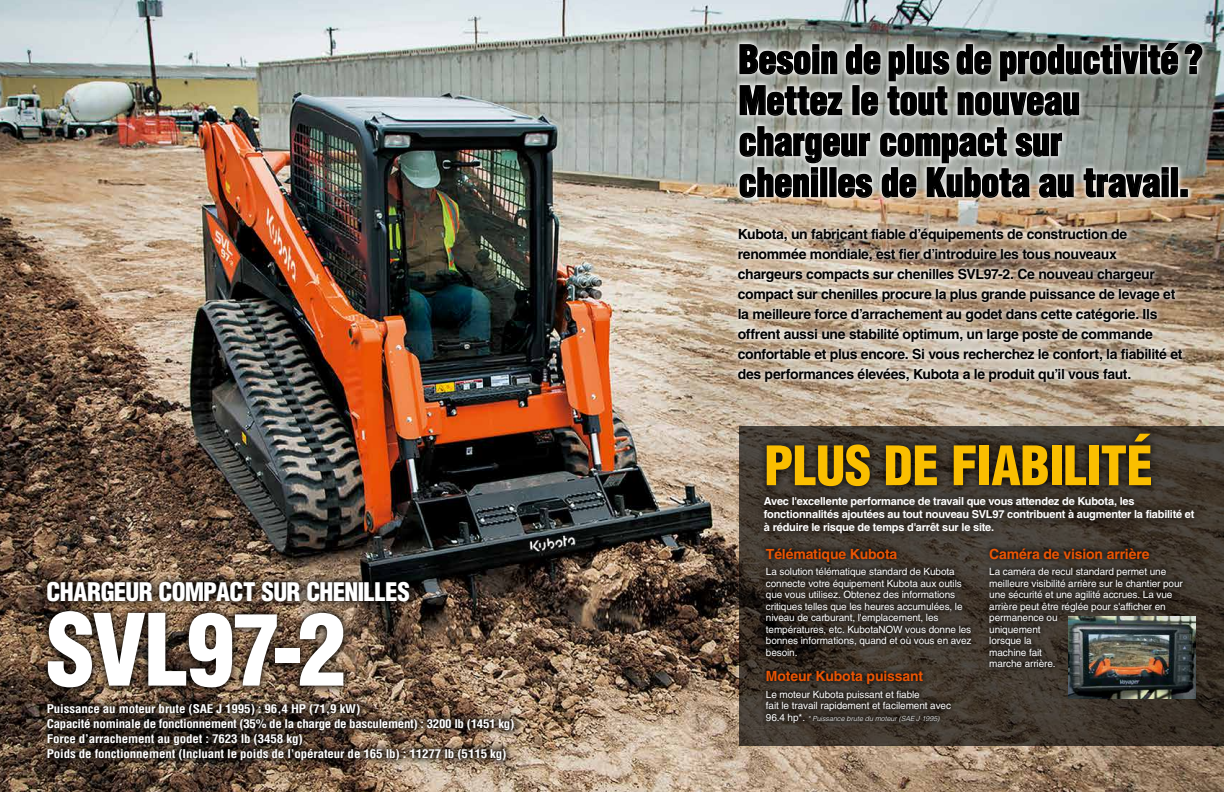
<style>
.page{position:relative;width:1224px;height:792px;background:#fff}
.page>*{position:absolute;margin:0;border:0;box-sizing:border-box;transform-origin:0 0}
.t1{font:900 condensed 97px "Helvetica";letter-spacing:-.02em;color:#fff}
.t2{font:900 condensed 53px "Helvetica";letter-spacing:-.01em;color:#fabe00}
.t3{font:900 condensed 38px/41px "Helvetica";letter-spacing:-.005em;color:#000;scale:.95 1}
.t4{font:900 condensed 25px "Helvetica";letter-spacing:-.03em;color:#fff}
.t5{font:700 14px/20px "Helvetica";letter-spacing:-.025em;color:#000}
.t6{font:700 14px "Helvetica";letter-spacing:-.01em;color:#ea5504}
.t7{font:700 condensed 11.7px/15px "Helvetica";letter-spacing:-.01em;color:#fff;scale:1.11 1}
.t8{font:700 11px/13px "Helvetica";letter-spacing:-.02em;color:#fff}
.t9{font:10px/11.5px "Helvetica";letter-spacing:-.01em;color:#fff}
.t10{font:italic 300 7px "Helvetica";color:#fff}
.s1{font-weight:400;font-style:normal;font-size:10px}
</style>
<div class="page">
<img style="left:0;top:0;width:1224px;height:792px">
<svg style="left:733px;top:37px;width:476px;height:167px;background:#95978e"></svg>
<svg style="left:739px;top:43px;width:99px;height:33px"></svg>
<svg style="left:845px;top:43px;width:36px;height:33px"></svg>
<div style="left:907px;top:44px;width:7px;height:30px;border:1px solid #000"></div>
<svg style="left:956px;top:43px;width:36px;height:33px"></svg>
<svg style="left:999px;top:42px;width:204px;height:40px"></svg>
<svg style="left:739px;top:84px;width:104px;height:32px"></svg>
<div style="left:852px;top:85px;width:8px;height:30px;border:1px solid #000"></div>
<svg style="left:861px;top:91px;width:18px;height:25px"></svg>
<svg style="left:887px;top:50px;width:63px;height:67px"></svg>
<svg style="left:957px;top:91px;width:123px;height:26px"></svg>
<svg style="left:739px;top:125px;width:134px;height:74px"></svg>
<svg style="left:879px;top:127px;width:195px;height:72px"></svg>
<svg style="left:1083px;top:166px;width:86px;height:33px"></svg>
<div style="left:1171px;top:167px;width:7px;height:30px;border:1px solid #000"></div>
<div style="left:1180px;top:189px;width:8px;height:8px;border:1px solid #000"></div>
<div style="left:732px;top:222px;width:456px;height:166px;background:#fff;opacity:.75"></div>
<svg style="left:38px;top:573px;width:485px;height:196px;background:#4b3c2f"></svg>
<svg style="left:739px;top:426px;width:485px;height:320px;background:#3b332a"></svg>
<svg style="left:760px;top:542px;width:429px;height:186px;background:#332c25"></svg>
<svg style="left:755px;top:425px;width:448px;height:117px;background:#332d27"></svg>
<img style="left:1069px;top:616px;width:126px;height:83px">
<h3 class="t4" style="left:46px;top:576px;width:365px">CHARGEUR COMPACT SUR CHENILLES</h3>
<h1 class="t1" style="left:46px;top:589px;width:301px">SVL97-2</h1>
<p class="t7" style="left:47px;top:701px;width:423px">Puissance au moteur brute (SAE J 1995) : 96,4 HP (71,9 kW)<br>Capacité nominale de fonctionnement (35% de la charge de basculement) : 3200 lb (1451 kg)<br>Force d’arrachement au godet : 7623 lb (3458 kg)<br>Poids de fonctionnement (Incluant le poids de l’opérateur de 165 lb) : 11277 lb (5115 kg)</p>
<h3 class="t3" style="left:739px;top:39px;width:490px">Besoin de plus de productivité ?<br>Mettez le tout nouveau chargeur compact sur chenilles de Kubota au travail.</h3>
<p class="t5" style="left:738px;top:224px;width:446px">Kubota, un fabricant fiable d’équipements de construction de renommée mondiale, est fier d’introduire les tous nouveaux chargeurs compacts sur chenilles SVL97-2. Ce nouveau chargeur compact sur chenilles procure la plus grande puissance de levage et la meilleure force d’arrachement au godet dans cette catégorie. Ils offrent aussi une stabilité optimum, un large poste de commande confortable et plus encore. Si vous recherchez le confort, la fiabilité et des performances élevées, Kubota a le produit qu’il vous faut.</p>
<h2 class="t2" style="left:764px;top:432px;width:391px">PLUS DE FIABILITÉ</h2>
<p class="t8" style="left:764px;top:495px;width:432px">Avec l'excellente performance de travail que vous attendez de Kubota, les fonctionnalités ajoutées au tout nouveau SVL97 contribuent à augmenter la fiabilité et à réduire le risque de temps d'arrêt sur le site.</p>
<h3 class="t6" style="left:766px;top:545px;width:133px">Télématique Kubota</h3>
<p class="t9" style="left:766px;top:566px;width:207px">La solution télématique standard de Kubota connecte votre équipement Kubota aux outils que vous utilisez. Obtenez des informations critiques telles que les heures accumulées, le niveau de carburant, l'emplacement, les températures, etc. KubotaNOW vous donne les bonnes informations, quand et où vous en avez besoin.</p>
<h3 class="t6" style="left:766px;top:668px;width:159px">Moteur Kubota puissant</h3>
<p class="t9" style="left:766px;top:688px;width:187px">Le moteur Kubota puissant et fiable<br>fait le travail rapidement et facilement avec</p>
<p class="t10" style="left:766px;top:714px;width:175px"><span class="s1">96.4 hp*.</span> * Puissance brute du moteur (SAE J 1995)</p>
<h3 class="t6" style="left:989px;top:545px;width:162px">Caméra de vision arrière</h3>
<p class="t9" style="left:989px;top:566px;width:195px">La caméra de recul standard permet une meilleure visibilité arrière sur le chantier pour une sécurité et une agilité accrues. La vue arrière peut être réglée pour s'afficher en permanence ou<br>uniquement<br>lorsque la<br>machine fait<br>marche arrière.</p>
</div>
